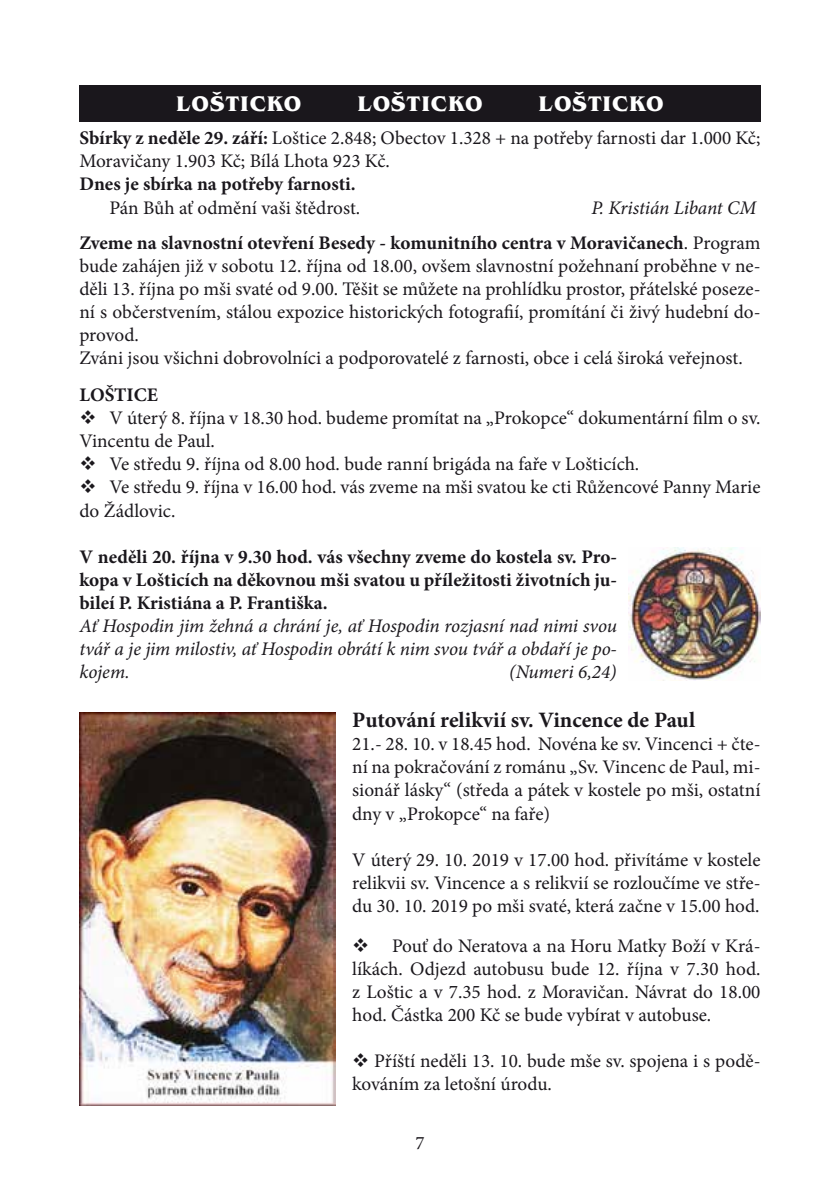
<style>
.page{position:relative;width:840px;height:1191px;background:#fff}
.page>*{position:absolute;margin:0;border:0;box-sizing:border-box;transform-origin:0 0}
.t1{font:700 22px "Minion Pro";color:#1a171c}
.t2{font:700 21.8px "Benguiat Itc TOT";letter-spacing:.045em;color:#fff}
.t3{font:19.2px/23px "Minion Pro";color:#1a171c}
.t4{font:700 19.2px/23px "Minion Pro";color:#1a171c;text-align:right}
.t5{font:italic 19.2px/23px "Minion Pro";letter-spacing:-.01em;color:#1a171c;text-align:justify}
.t6{font:19px "Minion Pro";color:#1a171c}
.s1{font-weight:700}
.s2{font-weight:400;font-style:italic}
.s3{font-weight:400}
</style>
<div class="page">
<div style="left:79px;top:85px;width:681px;height:36px;background:#1a171c"></div>
<img style="left:79px;top:712px;width:256px;height:394px">
<img style="left:628px;top:547px;width:132px;height:133px">
<p class="t2" style="left:176px;top:91px;width:127px">LOŠTICKO</p>
<p class="t2" style="left:357px;top:91px;width:127px">LOŠTICKO</p>
<p class="t2" style="left:538px;top:91px;width:127px">LOŠTICKO</p>
<p class="t3" style="left:79px;top:127px;width:682px"><span class="s1">Sbírky z neděle 29. září:</span> Loštice 2.848; Obectov 1.328 + na potřeby farnosti dar 1.000 Kč;<br>Moravičany 1.903 Kč; Bílá Lhota 923 Kč.</p>
<p class="t4" style="left:79px;top:173px;width:277px">Dnes je sbírka na potřeby farnosti.</p>
<p class="t3" style="left:109px;top:196px;width:252px">Pán Bůh ať odmění vaši štědrost.</p>
<p class="t4" style="left:79px;top:190px;width:682px;line-height:35px"><span class="s2">P. Kristián Libant CM<br></span>Zveme na slavnostní otevření Besedy - komunitního centra v Moravičanech<span class="s3">. Program</span></p>
<p class="t3" style="left:79px;top:254px;width:682px">bude zahájen již v sobotu 12. října od 18.00, ovšem slavnostní požehnaní proběhne v ne&shy;děli 13. října po mši svaté od 9.00. Těšit se můžete na prohlídku prostor, přátelské poseze&shy;ní s občerstvením, stálou expozice historických fotografií, promítání či živý hudební do&shy;provod.<br>Zváni jsou všichni dobrovolníci a podporovatelé z farnosti, obce i celá široká veřejnost.</p>
<p class="t4" style="left:79px;top:383px;width:80px">LOŠTICE</p>
<p class="t3" style="left:79px;top:407px;width:682px">❖ V úterý 8. října v 18.30 hod. budeme promítat na „Prokopce“ dokumentární film o sv.<br>Vincentu de Paul.</p>
<p class="t3" style="left:79px;top:453px;width:561px">❖ Ve středu 9. října od 8.00 hod. bude ranní brigáda na faře v Lošticích.</p>
<p class="t3" style="left:79px;top:476px;width:682px">❖ Ve středu 9. října v 16.00 hod. vás zveme na mši svatou ke cti Růžencové Panny Marie do Žádlovic.</p>
<p class="t4" style="left:79px;top:545px;width:539px;text-align:justify">V neděli 20. října v 9.30 hod. vás všechny zveme do kostela sv. Pro&shy;kopa v Lošticích na děkovnou mši svatou u příležitosti životních ju&shy;bileí P. Kristiána a P. Františka.</p>
<p class="t5" style="left:79px;top:614px;width:539px">Ať Hospodin jim žehná a chrání je, ať Hospodin rozjasní nad nimi svou tvář a je jim milostiv, ať Hospodin obrátí k nim svou tvář a obdaří je po&shy;kojem.</p>
<p class="t5" style="left:509px;top:660px;width:109px">(Numeri 6,24)</p>
<p class="t1" style="left:352px;top:705px;width:344px">Putování relikvií sv. Vincence de Paul</p>
<p class="t3" style="left:352px;top:733px;width:409px;text-align:justify">21.- 28. 10. v 18.45 hod. Novéna ke sv. Vincenci + čte&shy;ní na pokračování z románu „Sv. Vincenc de Paul, mi&shy;sionář lásky“ (středa a pátek v kostele po mši, ostatní dny v „Prokopce“ na faře)</p>
<p class="t3" style="left:352px;top:848px;width:409px;text-align:justify">V úterý 29. 10. 2019 v 17.00 hod. přivítáme v kostele relikvii sv. Vincence a s relikvií se rozloučíme ve stře&shy;du 30. 10. 2019 po mši svaté, která začne v 15.00 hod.</p>
<p class="t3" style="left:352px;top:934px;width:409px;text-align:justify">❖ Pouť do Neratova a na Horu Matky Boží v Krá&shy;líkách. Odjezd autobusu bude 12. října v 7.30 hod. z Loštic a v 7.35 hod. z Moravičan. Návrat do 18.00 hod. Částka 200 Kč se bude vybírat v autobuse.</p>
<p class="t3" style="left:352px;top:1049px;width:409px">❖ Příští neděli 13. 10. bude mše sv. spojena i s podě&shy;kováním za letošní úrodu.</p>
<p class="t6" style="left:415px;top:1130px;width:11px">7</p>
</div>
